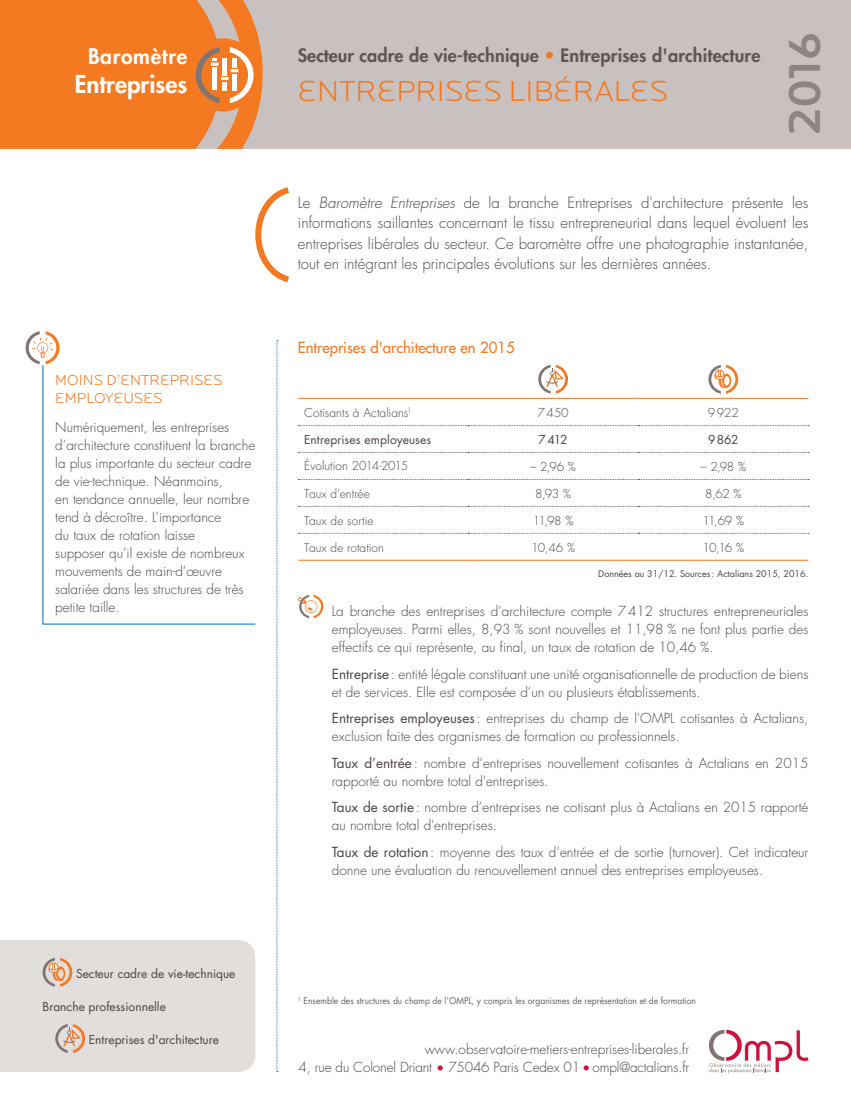
<style>
.page{position:relative;width:851px;height:1106px;background:#fff}
.page>*{position:absolute;margin:0;border:0;box-sizing:border-box;transform-origin:0 0}
.t1{font:500 46.5px "Locator Display";color:#807572}
.t2{font:300 30px "Locator Display";color:#f47921}
.t3{font:800 24px "Futura Std";color:#fff}
.t4{font:800 21px "Futura Std";letter-spacing:.03em;color:#fff}
.t5{font:800 18px "Futura Std";letter-spacing:.01em;color:#615556}
.t6{font:300 15px/20.2px "Futura Std";color:#4c4344;text-align:justify}
.BAROMETRE_ss-titre{font:500 15px "Futura Std";color:#f47921}
.HORS_TEXTE_titre{font:300 15px/18px "Locator Display";color:#f47921}
.BAROMETRE_texte{font:300 13.5px/18px "Futura Std";color:#4c4344}
.HORS_TEXTE_texte{font:300 13.5px/18px "Futura Std";color:#4c4344;text-align:right}
.TABLEAU_texte{font:300 12px "Futura Std";color:#4c4344}
.texte_tableau_entete{font:12px "Futura Std";color:#4c4344}
.TABLEAU_texte-2{font:12px "Futura Std";letter-spacing:.01em;color:#4c4344}
.NOTE_BAS_PAGE_suite{font:9px "Futura Std";color:#686061;scale:.95 1}
.SOURCES{font:9px "Futura Std";color:#4c4344}
.s1{color:#f47921}
.s2{font-style:italic}
.s3{font-weight:400}
.s4{color:#cd123d}
</style>
<div class="page">
<div style="left:0;top:0;width:850px;height:149px;background:#c8c1bf"></div>
<svg style="left:0;top:0;width:263px;height:149px;background:#f08031"></svg>
<svg style="left:276px;top:340px;width:2px;height:732px"></svg>
<svg style="left:255px;top:187px;width:34px;height:96px"></svg>
<svg style="left:26px;top:331px;width:34px;height:33px"></svg>
<svg style="left:709px;top:1029px;width:99px;height:44px"></svg>
<div style="left:0;top:940px;width:255px;height:131px;background:#e2dedc"></div>
<svg style="left:42px;top:364px;width:214px;height:261px"></svg>
<svg style="left:298px;top:452px;width:510px;height:1px"></svg>
<svg style="left:298px;top:479px;width:510px;height:1px"></svg>
<svg style="left:298px;top:506px;width:510px;height:1px"></svg>
<svg style="left:298px;top:425px;width:510px;height:1px"></svg>
<hr style="left:298px;top:560px;width:170px;height:1px;background:#f47921">
<hr style="left:468px;top:560px;width:170px;height:1px;background:#f47921">
<hr style="left:638px;top:560px;width:170px;height:1px;background:#f47921">
<hr style="left:298px;top:398px;width:170px;height:1px;background:#f47921">
<hr style="left:468px;top:398px;width:170px;height:1px;background:#f47921">
<hr style="left:638px;top:398px;width:170px;height:1px;background:#f47921">
<svg style="left:298px;top:533px;width:510px;height:1px"></svg>
<svg style="left:538px;top:365px;width:30px;height:28px"></svg>
<svg style="left:708px;top:365px;width:30px;height:28px"></svg>
<svg style="left:298px;top:595px;width:25px;height:23px"></svg>
<h3 class="t4" style="left:88px;top:43px;width:101px">Baromètre</h3>
<h3 class="t3" style="left:75px;top:69px;width:114px">Entreprises</h3>
<p class="HORS_TEXTE_titre" style="left:55px;top:370px;width:169px">MOINS D’ENTREPRISES<br>EMPLOYEUSES</p>
<p class="HORS_TEXTE_texte" style="left:55px;top:418px;width:201px;text-align:left">Numériquement, les entreprises d’architecture constituent la branche la plus importante du secteur cadre de vie-technique. Néanmoins,<br>en tendance annuelle, leur nombre tend à décroître. L’importance<br>du taux de rotation laisse<br>supposer qu’il existe de nombreux mouvements de main-d’œuvre salariée dans les structures de très petite taille.</p>
<p class="texte_tableau_entete" style="left:76px;top:966px;width:161px">Secteur cadre de vie-technique</p>
<p class="texte_tableau_entete" style="left:43px;top:998px;width:125px">Branche professionnelle</p>
<p class="texte_tableau_entete" style="left:89px;top:1032px;width:132px">Entreprises d'architecture</p>
<h3 class="t5" style="left:298px;top:44px;width:464px">Secteur cadre de vie-technique <span class="s1">•</span> Entreprises d'architecture</h3>
<p class="t2" style="left:298px;top:73px;width:372px">ENTREPRISES LIBÉRALES</p>
<h1 class="t1" style="left:776px;top:136px;width:106px;rotate:-90deg">2016</h1>
<p class="t6" style="left:298px;top:193px;width:512px">Le <span class="s2">Baromètre Entreprises</span> de la branche Entreprises d'architecture présente les informations saillantes concernant le tissu entrepreneurial dans lequel évoluent les entreprises libérales du secteur. Ce baromètre offre une photographie instantanée, tout en intégrant les principales évolutions sur les dernières années.</p>
<p class="BAROMETRE_ss-titre" style="left:298px;top:338px;width:218px">Entreprises d'architecture en 2015</p>
<p class="TABLEAU_texte" style="left:304px;top:405px;width:109px">Cotisants à Actalians<sup>1</sup></p>
<p class="TABLEAU_texte" style="left:537px;top:405px;width:33px">7450</p>
<p class="TABLEAU_texte" style="left:707px;top:405px;width:32px">9922</p>
<p class="TABLEAU_texte-2" style="left:304px;top:432px;width:129px">Entreprises employeuses</p>
<p class="TABLEAU_texte-2" style="left:538px;top:432px;width:30px">7412</p>
<p class="TABLEAU_texte-2" style="left:708px;top:432px;width:32px">9862</p>
<p class="TABLEAU_texte" style="left:304px;top:458px;width:106px">Évolution 2014-2015</p>
<p class="TABLEAU_texte" style="left:530px;top:459px;width:47px">– 2,96 %</p>
<p class="TABLEAU_texte" style="left:700px;top:459px;width:47px">– 2,98 %</p>
<p class="TABLEAU_texte" style="left:304px;top:486px;width:67px">Taux d’entrée</p>
<p class="TABLEAU_texte" style="left:535px;top:486px;width:37px">8,93 %</p>
<p class="TABLEAU_texte" style="left:705px;top:486px;width:38px">8,62 %</p>
<p class="TABLEAU_texte" style="left:304px;top:513px;width:71px">Taux de sortie</p>
<p class="TABLEAU_texte" style="left:532px;top:513px;width:42px">11,98 %</p>
<p class="TABLEAU_texte" style="left:702px;top:513px;width:43px">11,69 %</p>
<p class="TABLEAU_texte" style="left:304px;top:540px;width:81px">Taux de rotation</p>
<p class="TABLEAU_texte" style="left:531px;top:540px;width:45px">10,46 %</p>
<p class="TABLEAU_texte" style="left:702px;top:540px;width:43px">10,16 %</p>
<p class="SOURCES" style="left:598px;top:568px;width:212px">Données au 31/12. Sources: Actalians 2015, 2016.</p>
<p class="BAROMETRE_texte" style="left:332px;top:602px;width:478px;text-align:justify">La branche des entreprises d’architecture compte 7412 structures entrepreneuriales employeuses. Parmi elles, 8,93 % sont nouvelles et 11,98 % ne font plus partie des effectifs ce qui représente, au final, un taux de rotation de 10,46 %.</p>
<p class="BAROMETRE_texte" style="left:332px;top:665px;width:478px"><span class="s3">Entreprise</span>: entité légale constituant une unité organisationnelle de production de biens et de services. Elle est composée d’un ou plusieurs établissements.</p>
<p class="BAROMETRE_texte" style="left:332px;top:709px;width:478px"><span class="s3">Entreprises employeuses</span>: entreprises du champ de l'OMPL cotisantes à Actalians, exclusion faite des organismes de formation ou professionnels.</p>
<p class="BAROMETRE_texte" style="left:332px;top:754px;width:478px"><span class="s3">Taux d’entrée</span>: nombre d’entreprises nouvellement cotisantes à Actalians en 2015 rapporté au nombre total d'entreprises.</p>
<p class="BAROMETRE_texte" style="left:332px;top:798px;width:478px"><span class="s3">Taux de sortie</span>: nombre d’entreprises ne cotisant plus à Actalians en 2015 rapporté au nombre total d'entreprises.</p>
<p class="BAROMETRE_texte" style="left:332px;top:843px;width:478px"><span class="s3">Taux de rotation</span>: moyenne des taux d’entrée et de sortie (turnover). Cet indicateur donne une évaluation du renouvellement annuel des entreprises employeuses.</p>
<p class="NOTE_BAS_PAGE_suite" style="left:298px;top:994px;width:420px"><sup>1</sup> Ensemble des structures du champ de l’OMPL, y compris les organismes de représentation et de formation</p>
<p class="HORS_TEXTE_texte" style="left:298px;top:1040px;width:392px">www.observatoire-metiers-entreprises-liberales.fr<br>4, rue du Colonel Driant <span class="s4">•</span> 75046 Paris Cedex 01 <span class="s4">•</span> ompl@actalians.fr</p>
</div>
